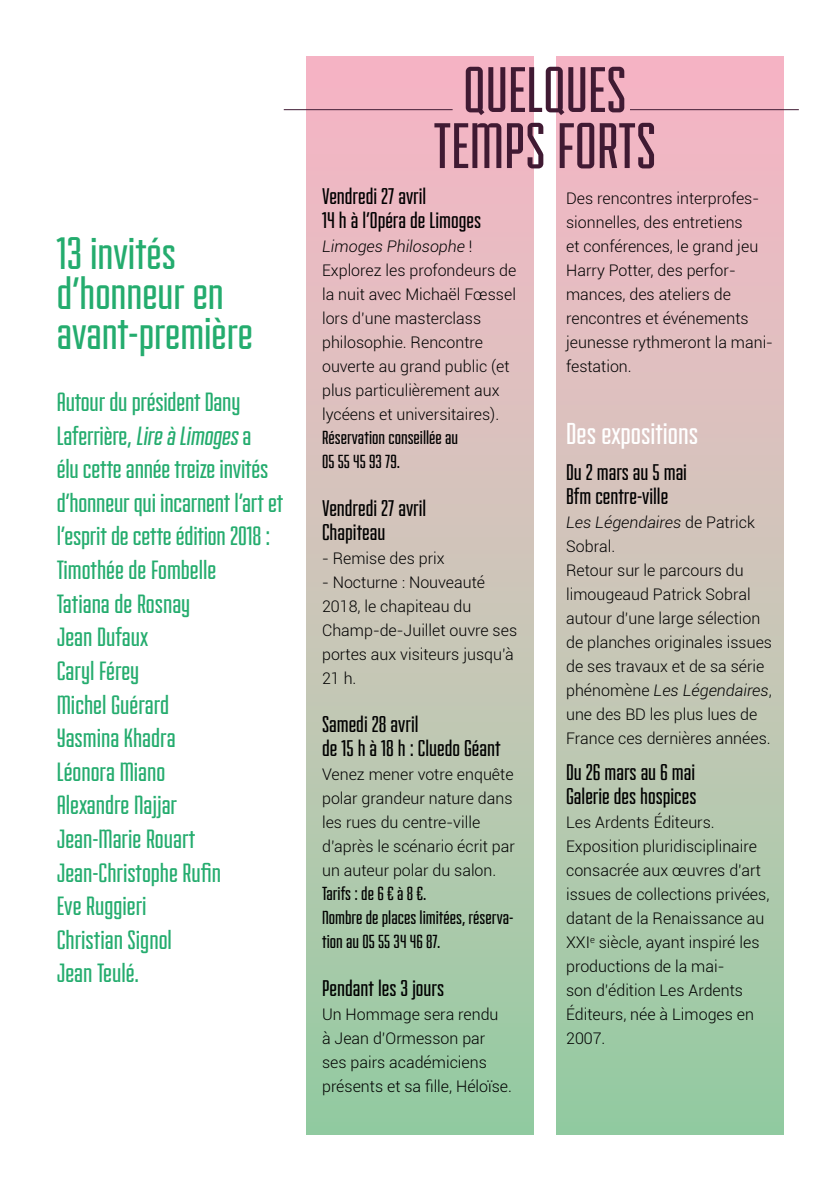
<style>
.page{position:relative;width:840px;height:1191px;background:#fff}
.page>*{position:absolute;margin:0;border:0;box-sizing:border-box;transform-origin:0 0}
.t1{font:68px/56px "Fairview";color:#401a33;text-align:center}
.t2{font:48px/40px "Fairview";color:#24ac6e}
.t3{font:32px "Fairview";color:#fff}
.t4{font:28px/33.6px "Fairview";color:#24ac6e}
.t5{font:24px/24px "Fairview";color:#000}
.t6{font:20px/24px "Fairview";color:#000}
.t7{font:300 16px/24px "Roboto";color:#000}
.s1{font-style:italic}
</style>
<div class="page">
<div style="left:556px;top:57px;width:226px;height:1077px;background:linear-gradient(to bottom,#fcb8c9,#97cea4)"></div>
<div style="left:306px;top:57px;width:227px;height:1077px;background:linear-gradient(to bottom,#fcb8c9,#97cea4)"></div>
<hr style="left:629px;top:109px;width:169px;height:1px;background:#401a33">
<hr style="left:283px;top:109px;width:169px;height:1px;background:#401a33">
<h2 class="t2" style="left:57px;top:233px;width:197px">13 invités d’honneur en avant-première</h2>
<p class="t4" style="left:57px;top:385px;width:228px">Autour du président Dany<br>Laferrière, Lire à Limoges a<br>élu cette année treize invités d’honneur qui incarnent l’art et l’esprit de cette édition 2018 :<br>Timothée de Fombelle<br>Tatiana de Rosnay<br>Jean Dufaux<br>Caryl Férey<br>Michel Guérard<br>Yasmina Khadra<br>Léonora Miano<br>Alexandre Najjar<br>Jean-Marie Rouart<br>Jean-Christophe Rufin<br>Eve Ruggieri<br>Christian Signol<br>Jean Teulé.</p>
<h1 class="t1" style="left:433px;top:62px;width:224px">QUELQUES<br>TEMPS FORTS</h1>
<h3 class="t5" style="left:322px;top:184px;width:160px">Vendredi 27 avril<br>14 h à l’Opéra de Limoges</h3>
<p class="t7" style="left:322px;top:234px;width:196px"><span class="s1">Limoges Philosophe</span> !<br>Explorez les profondeurs de la nuit avec Michaël Fœssel lors d’une masterclass philosophie. Rencontre ouverte au grand public (et plus particulièrement aux lycéens et universitaires).</p>
<p class="t6" style="left:322px;top:425px;width:137px">Réservation conseillée au<br>05 55 45 93 79.</p>
<h3 class="t5" style="left:322px;top:496px;width:106px">Vendredi 27 avril<br>Chapiteau</h3>
<p class="t7" style="left:322px;top:546px;width:124px">- Remise des prix</p>
<p class="t7" style="left:322px;top:570px;width:196px">- Nocturne : Nouveauté<br>2018, le chapiteau du<br>Champ-de-Juillet ouvre ses portes aux visiteurs jusqu’à<br>21 h.</p>
<h3 class="t5" style="left:322px;top:712px;width:180px">Samedi 28 avril<br>de 15 h à 18 h : Cluedo Géant</h3>
<p class="t7" style="left:322px;top:762px;width:194px">Venez mener votre enquête polar grandeur nature dans les rues du centre-ville d’après le scénario écrit par un auteur polar du salon.</p>
<p class="t6" style="left:322px;top:881px;width:193px">Tarifs : de 6 € à 8 €.<br>Nombre de places limitées, réserva&shy;tion au 05 55 34 46 87.</p>
<h3 class="t5" style="left:322px;top:976px;width:123px">Pendant les 3 jours</h3>
<p class="t7" style="left:322px;top:1002px;width:191px">Un Hommage sera rendu<br>à Jean d’Ormesson par ses pairs académiciens présents et sa fille, Héloïse.</p>
<p class="t7" style="left:566px;top:186px;width:208px">Des rencontres interprofes&shy;sionnelles, des entretiens<br>et conférences, le grand jeu<br>Harry Potter, des perfor&shy;mances, des ateliers de rencontres et événements jeunesse rythmeront la mani&shy;festation.</p>
<h3 class="t3" style="left:566px;top:418px;width:133px">Des expositions</h3>
<h3 class="t5" style="left:566px;top:460px;width:122px">Du 2 mars au 5 mai<br>Bfm centre-ville</h3>
<p class="t7" style="left:566px;top:510px;width:207px"><span class="s1">Les Légendaires</span> de Patrick<br>Sobral.<br>Retour sur le parcours du limougeaud Patrick Sobral autour d’une large sélection de planches originales issues de ses travaux et de sa série phénomène <span class="s1">Les Légendaires</span>, une des BD les plus lues de<br>France ces dernières années.</p>
<h3 class="t5" style="left:566px;top:760px;width:132px">Du 26 mars au 6 mai<br>Galerie des hospices</h3>
<p class="t7" style="left:566px;top:810px;width:205px">Les Ardents Éditeurs.<br>Exposition pluridisciplinaire consacrée aux œuvres d’art issues de collections privées, datant de la Renaissance au<br>XXI<sup>e</sup> siècle, ayant inspiré les productions de la mai-<br>son d’édition Les Ardents<br>Éditeurs, née à Limoges en<br>2007.</p>
</div>
